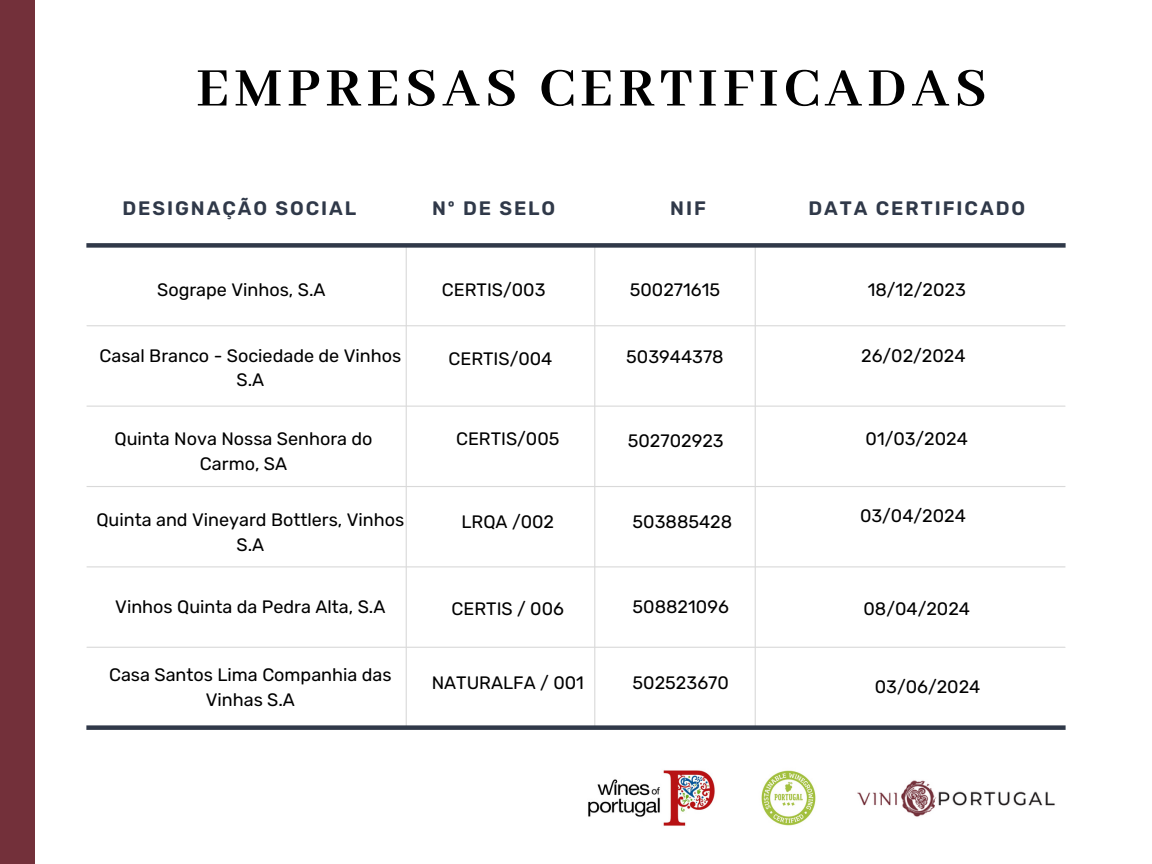
<style>
.page{position:relative;width:1152px;height:864px;background:#fff}
.page>*{position:absolute;margin:0;border:0;box-sizing:border-box;transform-origin:0 0}
.t1{font:700 60px "Abhaya Libre";letter-spacing:.09em;color:#000}
.t2{font:600 19.5px "Rubik";letter-spacing:.1em;color:#303949}
.t3{font:18px/24.8px "Rubik";color:#000;text-align:center}
</style>
<div class="page">
<hr style="left:87px;top:325px;width:978px;height:1px;background:#d9d9d9">
<hr style="left:87px;top:406px;width:978px;height:1px;background:#d9d9d9">
<hr style="left:87px;top:486px;width:978px;height:1px;background:#d9d9d9">
<hr style="left:87px;top:566px;width:978px;height:1px;background:#d9d9d9">
<hr style="left:87px;top:647px;width:978px;height:1px;background:#d9d9d9">
<hr style="left:406px;top:246px;width:1px;height:481px;background:#d9d9d9">
<hr style="left:594px;top:246px;width:1px;height:481px;background:#d9d9d9">
<hr style="left:755px;top:246px;width:1px;height:481px;background:#d9d9d9">
<div style="left:86px;top:725px;width:980px;height:5px;background:#303949"></div>
<div style="left:86px;top:243px;width:980px;height:5px;background:#303949"></div>
<div style="left:0;top:0;width:35px;height:864px;background:#73303a"></div>
<img style="left:588px;top:770px;width:127px;height:56px">
<img style="left:761px;top:770px;width:55px;height:56px">
<img style="left:857px;top:780px;width:198px;height:37px">
<p class="t1" style="left:196px;top:55px;width:792px">EMPRESAS CERTIFICADAS</p>
<h2 class="t2" style="left:122px;top:197px;width:235px">DESIGNAÇÃO SOCIAL</h2>
<h2 class="t2" style="left:432px;top:197px;width:125px">Nº DE SELO</h2>
<p class="t2" style="left:670px;top:197px;width:37px">NIF</p>
<h3 class="t2" style="left:808px;top:197px;width:218px">DATA CERTIFICADO</h3>
<p class="t3" style="left:157px;top:277px;width:170px">Sogrape Vinhos, S.A</p>
<p class="t3" style="left:442px;top:277px;width:105px">CERTIS/003</p>
<p class="t3" style="left:630px;top:277px;width:92px">500271615</p>
<p class="t3" style="left:868px;top:277px;width:100px">18/12/2023</p>
<h3 class="t3" style="left:99px;top:343px;width:303px">Casal Branco - Sociedade de Vinhos<br>S.A</h3>
<p class="t3" style="left:449px;top:346px;width:105px">CERTIS/004</p>
<h3 class="t3" style="left:626px;top:345px;width:99px">503944378</h3>
<p class="t3" style="left:861px;top:343px;width:106px">26/02/2024</p>
<p class="t3" style="left:115px;top:427px;width:260px">Quinta Nova Nossa Senhora do<br>Carmo, SA</p>
<p class="t3" style="left:456px;top:427px;width:105px">CERTIS/005</p>
<p class="t3" style="left:628px;top:429px;width:97px">502702923</p>
<h3 class="t3" style="left:866px;top:427px;width:104px">01/03/2024</h3>
<p class="t3" style="left:96px;top:507px;width:309px">Quinta and Vineyard Bottlers, Vinhos<br>S.A</p>
<p class="t3" style="left:461px;top:509px;width:94px">LRQA /002</p>
<p class="t3" style="left:633px;top:509px;width:101px">503885428</p>
<h3 class="t3" style="left:860px;top:504px;width:107px">03/04/2024</h3>
<p class="t3" style="left:115px;top:594px;width:272px">Vinhos Quinta da Pedra Alta, S.A</p>
<p class="t3" style="left:452px;top:597px;width:114px">CERTIS / 006</p>
<h3 class="t3" style="left:633px;top:594px;width:98px">508821096</h3>
<p class="t3" style="left:864px;top:597px;width:108px">08/04/2024</p>
<p class="t3" style="left:109px;top:662px;width:284px">Casa Santos Lima Companhia das<br>Vinhas S.A</p>
<p class="t3" style="left:432px;top:670px;width:154px">NATURALFA / 001</p>
<p class="t3" style="left:633px;top:670px;width:98px">502523670</p>
<p class="t3" style="left:875px;top:675px;width:107px">03/06/2024</p>
</div>
